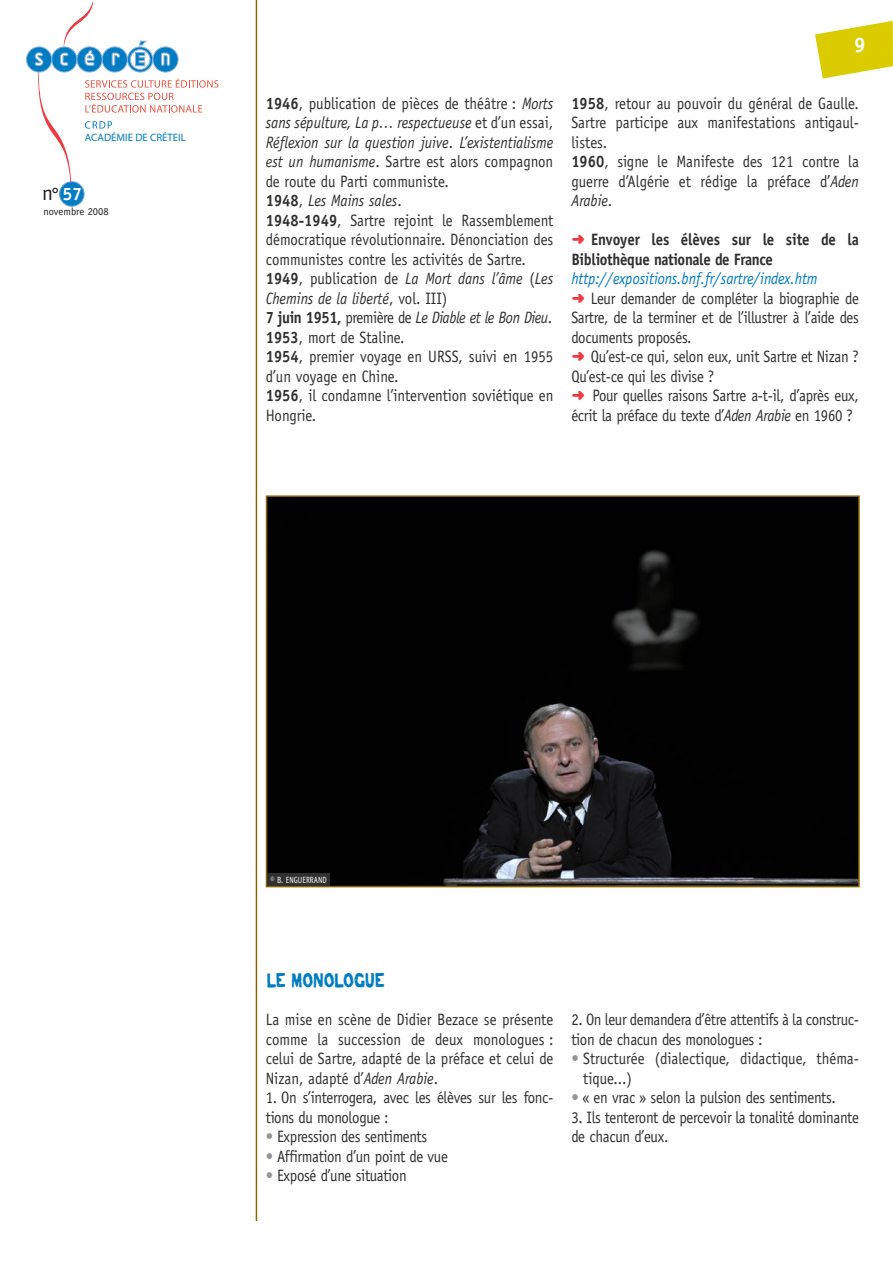
<style>
.page{position:relative;width:893px;height:1263px;background:#fff}
.page>*{position:absolute;margin:0;border:0;box-sizing:border-box;transform-origin:0 0}
.t1{font:18px "Repent";color:#007cc2;scale:.8 1}
.t2{font:700 18px "Officina Sans LT";color:#fff}
.t3{font:16.5px/19.5px "Officina Sans LT";color:#312f30;scale:.9 1}
.t4{font:16.5px/19.5px "Officina Sans LT";letter-spacing:-.02em;color:#312f30;scale:.9 1}
.t5{font:700 16.5px/19.5px "Officina Sans LT";letter-spacing:-.02em;color:#312f30;scale:.9 1}
.t6{font:10.8px "Myriad";color:#007cc2}
.t7{font:10.5px "Officina Sans LT";color:#231f20}
.t8{font:9px "Officina Sans LT";color:#fff;scale:.85 1}
.s1{font-weight:400;font-size:21px;color:#231f20}
.s2{font-weight:400;color:#231f20}
.s3{font-weight:700}
.s4{font-style:italic}
.s5{font-family:"Distro Bats";font-weight:400;font-size:15px;color:#ee3a41}
.s6{font-style:italic;color:#007cc2}
.s7{font-family:"Distro Bats";font-size:15px;color:#ee3a41}
.s8{color:#939598}
</style>
<div class="page">
<img style="left:218px;top:0;width:71px;height:1220px">
<svg style="left:815px;top:21px;width:78px;height:58px"></svg>
<div style="left:60px;top:182px;width:24px;height:24px;background:#007cc2;border-radius:50%"></div>
<div style="left:59px;top:181px;width:26px;height:26px;border:1px solid #70a3d6;border-radius:50%"></div>
<svg style="left:26px;top:1px;width:192px;height:192px"></svg>
<div style="left:266px;top:968px;width:593px;height:40px;background:#fff"></div>
<img style="left:269px;top:498px;width:588px;height:386px">
<div style="left:266px;top:495px;width:594px;height:392px;border:2px solid #876500"></div>
<div style="left:267px;top:873px;width:63px;height:13px;background:#312f30"></div>
<p class="t6" style="left:85px;top:132px;width:102px">ACADÉMIE DE CRÉTEIL</p>
<p class="t2" style="left:42px;top:183px;width:42px"><span class="s1">n</span><span class="s2">°</span> 57</p>
<p class="t7" style="left:43px;top:206px;width:67px">novembre 2008</p>
<p class="t3" style="left:266px;top:93px;width:321px"><span class="s3">1946</span>, publication de pièces de théâtre : <span class="s4">Morts sans sépulture, La p… respectueuse</span> et d’un essai, <span class="s4">Réflexion sur la question juive</span>. <span class="s4">L’existentialisme est un humanisme</span>. Sartre est alors compagnon de route du Parti communiste.<br><span class="s3">1948</span>, <span class="s4">Les Mains sales</span>.<br><span class="s3">1948-1949</span>, Sartre rejoint le Rassemblement démocratique révolutionnaire. Dénonciation des communistes contre les activités de Sartre.<br><span class="s3">1949</span>, publication de <span class="s4">La Mort dans l’âme</span> (<span class="s4">Les Chemins de la liberté</span>, vol. III)<br><span class="s3">7 juin 1951,</span> première de <span class="s4">Le Diable et le Bon Dieu</span>.<br><span class="s3">1953</span>, mort de Staline.<br><span class="s3">1954</span>, premier voyage en URSS, suivi en 1955 d’un voyage en Chine.<br><span class="s3">1956</span>, il condamne l’intervention soviétique en Hongrie.</p>
<p class="t3" style="left:571px;top:93px;width:321px"><span class="s3">1958</span>, retour au pouvoir du général de Gaulle.<br>Sartre participe aux manifestations antigaul&shy;listes.<br><span class="s3">1960</span>, signe le Manifeste des 121 contre la guerre d’Algérie et rédige la préface d’<span class="s4">Aden<br>Arabie</span>.</p>
<p class="t5" style="left:571px;top:230px;width:321px"><span class="s5">b</span> Envoyer les élèves sur le site de la<br>Bibliothèque nationale de France</p>
<p class="t4" style="left:571px;top:269px;width:321px"><span class="s6">http://expositions.bnf.fr/sartre/index.htm<br></span><span class="s7">b</span> Leur demander de compléter la biographie de Sartre, de la terminer et de l’illustrer à l’aide des documents proposés.<br><span class="s7">b</span> Qu’est-ce qui, selon eux, unit Sartre et Nizan ?<br>Qu’est-ce qui les divise ?<br><span class="s7">b</span> Pour quelles raisons Sartre a-t-il, d’après eux, écrit la préface du texte d’<span class="s4">Aden Arabie</span> en 1960 ?</p>
<p class="t8" style="left:270px;top:874px;width:68px">© B. ENGUERRAND</p>
<p class="t1" style="left:267px;top:970px;width:148px">LE MONOLOGUE</p>
<p class="t4" style="left:266px;top:1010px;width:321px;text-align:justify">La mise en scène de Didier Bezace se présente comme la succession de deux monologues : celui de Sartre, adapté de la préface et celui de Nizan, adapté d’<span class="s4">Aden Arabie</span>.</p>
<p class="t4" style="left:266px;top:1088px;width:321px">1. On s’interrogera, avec les élèves sur les fonc&shy;tions du monologue :</p>
<p class="t4" style="left:266px;top:1127px;width:181px"><span class="s8">•</span> Expression des sentiments</p>
<p class="t4" style="left:266px;top:1146px;width:204px"><span class="s8">•</span> Affirmation d’un point de vue</p>
<p class="t4" style="left:266px;top:1166px;width:158px"><span class="s8">•</span> Exposé d’une situation</p>
<p class="t4" style="left:571px;top:1010px;width:321px">2. On leur demandera d’être attentifs à la construc&shy;tion de chacun des monologues :</p>
<p class="t3" style="left:583px;top:1049px;width:308px;text-indent:-12px"><span class="s8">•</span> Structurée (dialectique, didactique, théma&shy;tique...)</p>
<p class="t4" style="left:571px;top:1088px;width:295px"><span class="s8">•</span> « en vrac » selon la pulsion des sentiments.</p>
<p class="t4" style="left:571px;top:1107px;width:321px">3. Ils tenteront de percevoir la tonalité dominante de chacun d’eux.</p>
</div>
